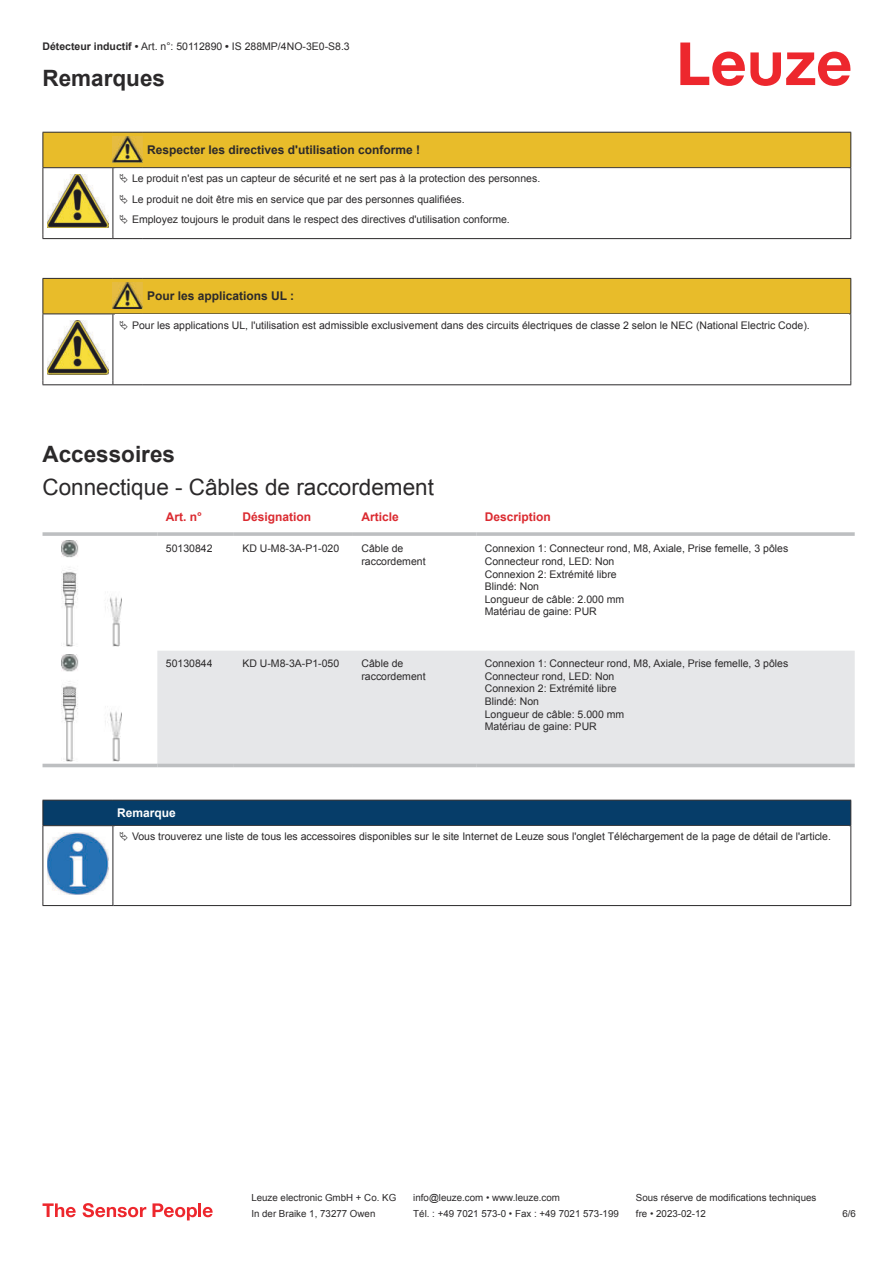
<style>
.page{position:relative;width:893px;height:1263px;background:#fff}
.page>*{position:absolute;margin:0;border:0;box-sizing:border-box;transform-origin:0 0}
.t1{font:22.5px "Arial";color:#2b292a}
.t2{font:700 22.5px "Arial";color:#2b292a}
.t3{font:700 12px "Arial";color:#2b292a}
.t4{font:700 12px "Arial";color:#db2a30}
.t5{font:700 12px "Arial";color:#fff}
.t6{font:10.5px/12.6px "Arial";color:#2b292a}
.t7{font:9.75px "Arial";color:#2b292a}
.s1{font-weight:700}
</style>
<div class="page">
<svg style="left:680px;top:43px;width:170px;height:43px"></svg>
<svg style="left:43px;top:646px;width:812px;height:122px"></svg>
<div style="left:157px;top:651px;width:698px;height:113px;background:#e6e7e9"></div>
<svg style="left:43px;top:532px;width:114px;height:4px"></svg>
<hr style="left:157px;top:532px;width:77px;height:4px;background:#c6c7c9">
<svg style="left:234px;top:532px;width:119px;height:4px"></svg>
<svg style="left:353px;top:532px;width:123px;height:4px"></svg>
<hr style="left:476px;top:532px;width:379px;height:4px;background:#c6c7c9">
<hr style="left:43px;top:764px;width:114px;height:3px;background:#bdbfc1">
<hr style="left:157px;top:764px;width:77px;height:3px;background:#bdbfc1">
<hr style="left:234px;top:764px;width:119px;height:3px;background:#bdbfc1">
<hr style="left:353px;top:764px;width:123px;height:3px;background:#bdbfc1">
<hr style="left:476px;top:764px;width:379px;height:3px;background:#bdbfc1">
<img style="left:61px;top:540px;width:61px;height:106px">
<img style="left:61px;top:655px;width:61px;height:106px">
<div style="left:43px;top:800px;width:808px;height:26px;background:#063d69"></div>
<hr style="left:113px;top:825px;width:738px;height:1px;background:#2b292a">
<hr style="left:43px;top:826px;width:1px;height:75px;background:#2b292a">
<hr style="left:113px;top:826px;width:1px;height:75px;background:#2b292a">
<hr style="left:850px;top:826px;width:1px;height:75px;background:#2b292a">
<hr style="left:43px;top:905px;width:70px;height:1px;background:#2b292a">
<hr style="left:113px;top:905px;width:738px;height:1px;background:#2b292a">
<img style="left:47px;top:832px;width:61px;height:63px">
<svg style="left:43px;top:1203px;width:33px;height:14px"></svg>
<svg style="left:83px;top:1203px;width:63px;height:14px"></svg>
<svg style="left:153px;top:1203px;width:44px;height:17px"></svg>
<hr style="left:198px;top:1203px;width:3px;height:14px;background:#ed272d">
<svg style="left:203px;top:1207px;width:10px;height:10px"></svg>
<hr style="left:43px;top:238px;width:70px;height:1px;background:#2b292a">
<hr style="left:113px;top:238px;width:30px;height:1px;background:#2b292a">
<hr style="left:143px;top:238px;width:708px;height:1px;background:#2b292a">
<div style="left:44px;top:279px;width:806px;height:34px;background:#e8bc2a"></div>
<hr style="left:43px;top:278px;width:70px;height:1px;background:#2b292a">
<hr style="left:43px;top:279px;width:1px;height:34px;background:#2b292a">
<hr style="left:43px;top:313px;width:70px;height:1px;background:#2b292a">
<hr style="left:113px;top:278px;width:30px;height:1px;background:#2b292a">
<hr style="left:113px;top:313px;width:30px;height:1px;background:#2b292a">
<hr style="left:143px;top:278px;width:708px;height:1px;background:#2b292a">
<hr style="left:850px;top:279px;width:1px;height:34px;background:#2b292a">
<hr style="left:143px;top:313px;width:708px;height:1px;background:#2b292a">
<hr style="left:43px;top:314px;width:1px;height:66px;background:#2b292a">
<hr style="left:113px;top:314px;width:1px;height:66px;background:#2b292a">
<hr style="left:850px;top:314px;width:1px;height:66px;background:#2b292a">
<hr style="left:43px;top:384px;width:70px;height:1px;background:#2b292a">
<hr style="left:113px;top:384px;width:30px;height:1px;background:#2b292a">
<hr style="left:143px;top:384px;width:708px;height:1px;background:#2b292a">
<img style="left:113px;top:283px;width:30px;height:26px">
<img style="left:47px;top:320px;width:61px;height:54px">
<svg style="left:43px;top:132px;width:808px;height:106px"></svg>
<p class="t6" style="left:43px;top:41px;width:309px"><span class="s1">Détecteur inductif •</span> Art. n°: 50112890 <span class="s1">•</span> IS 288MP/4NO-3E0-S8.3</p>
<h1 class="t2" style="left:43px;top:70px;width:124px">Remarques</h1>
<p class="t3" style="left:147px;top:145px;width:274px">Respecter les directives d'utilisation conforme !</p>
<p class="t6" style="left:132px;top:170px;width:410px;line-height:20.2px">Le produit n'est pas un capteur de sécurité et ne sert pas à la protection des personnes.<br>Le produit ne doit être mis en service que par des personnes qualifiées.<br>Employez toujours le produit dans le respect des directives d'utilisation conforme.</p>
<p class="t3" style="left:147px;top:292px;width:149px">Pour les applications UL :</p>
<p class="t6" style="left:132px;top:320px;width:679px">Pour les applications UL, l'utilisation est admissible exclusivement dans des circuits électriques de classe 2 selon le NEC (National Electric Code).</p>
<h1 class="t2" style="left:43px;top:445px;width:134px">Accessoires</h1>
<h1 class="t1" style="left:43px;top:478px;width:393px">Connectique - Câbles de raccordement</h1>
<p class="t4" style="left:166px;top:513px;width:38px">Art. n°</p>
<p class="t4" style="left:242px;top:513px;width:70px">Désignation</p>
<p class="t4" style="left:361px;top:513px;width:39px">Article</p>
<p class="t4" style="left:485px;top:513px;width:68px">Description</p>
<p class="t6" style="left:166px;top:543px;width:48px">50130842</p>
<p class="t6" style="left:242px;top:543px;width:98px">KD U-M8-3A-P1-020</p>
<p class="t6" style="left:361px;top:543px;width:66px">Câble de raccordement</p>
<p class="t6" style="left:485px;top:543px;width:305px">Connexion 1: Connecteur rond, M8, Axiale, Prise femelle, 3 pôles<br>Connecteur rond, LED: Non<br>Connexion 2: Extrémité libre<br>Blindé: Non<br>Longueur de câble: 2.000 mm<br>Matériau de gaine: PUR</p>
<p class="t6" style="left:166px;top:658px;width:48px">50130844</p>
<p class="t6" style="left:242px;top:658px;width:98px">KD U-M8-3A-P1-050</p>
<p class="t6" style="left:361px;top:658px;width:66px">Câble de raccordement</p>
<p class="t6" style="left:485px;top:658px;width:305px">Connexion 1: Connecteur rond, M8, Axiale, Prise femelle, 3 pôles<br>Connecteur rond, LED: Non<br>Connexion 2: Extrémité libre<br>Blindé: Non<br>Longueur de câble: 5.000 mm<br>Matériau de gaine: PUR</p>
<p class="t5" style="left:117px;top:808px;width:60px">Remarque</p>
<p class="t6" style="left:132px;top:831px;width:700px">Vous trouverez une liste de tous les accessoires disponibles sur le site Internet de Leuze sous l'onglet Téléchargement de la page de détail de l'article.</p>
<p class="t7" style="left:251px;top:1194px;width:146px">Leuze electronic GmbH + Co. KG</p>
<p class="t7" style="left:413px;top:1194px;width:148px">info@leuze.com • www.leuze.com</p>
<p class="t7" style="left:636px;top:1194px;width:182px">Sous réserve de modifications techniques</p>
<p class="t7" style="left:251px;top:1210px;width:126px">In der Braike 1, 73277 Owen</p>
<p class="t7" style="left:413px;top:1210px;width:207px">Tél. : +49 7021 573-0 • Fax : +49 7021 573-199</p>
<p class="t7" style="left:636px;top:1210px;width:72px">fre • 2023-02-12</p>
<p class="t7" style="left:842px;top:1210px;width:15px">6 /6</p>
</div>
